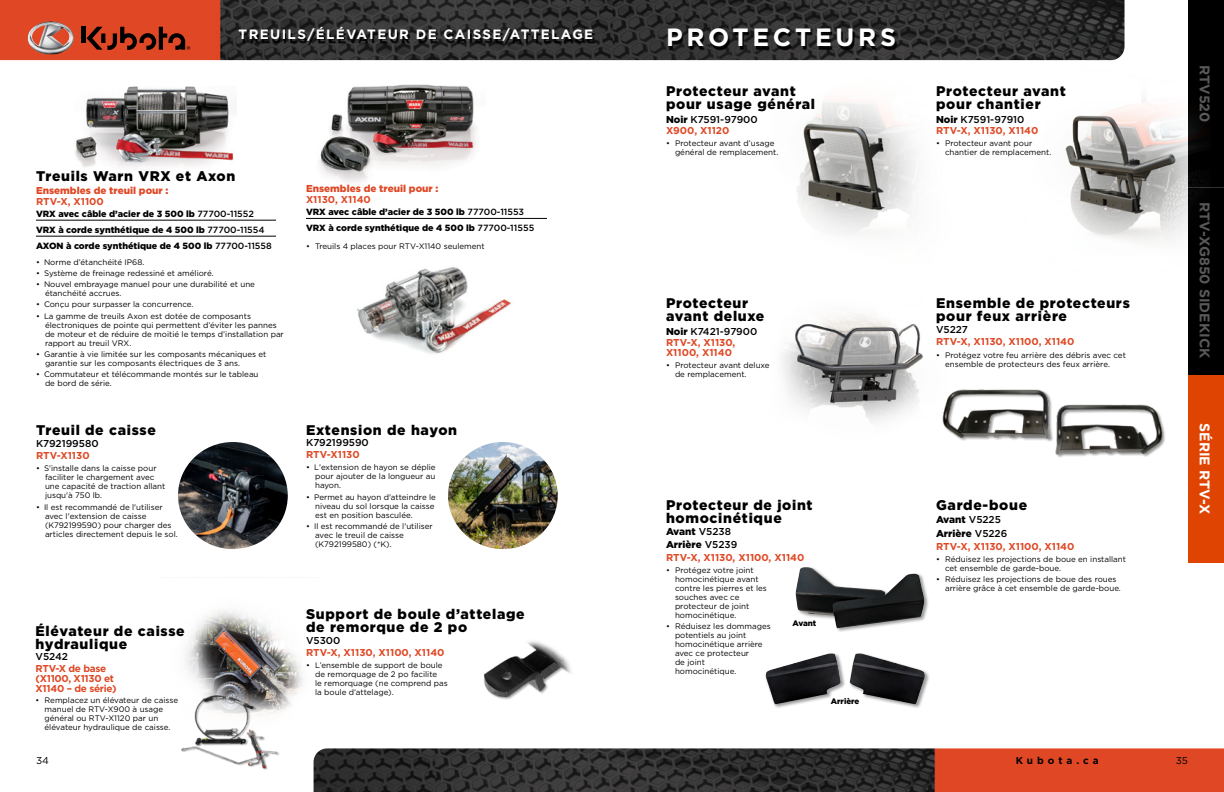
<style>
.page{position:relative;width:1224px;height:792px;background:#fff}
.page>*{position:absolute;margin:0;border:0;box-sizing:border-box;transform-origin:0 0}
.t1{font:700 25px "Gotham";letter-spacing:.15em;color:#fff}
.t2{font:900 14px/13px "Gotham";letter-spacing:.05em;color:#000}
.t3{font:700 14px "Gotham";color:#58595b}
.t4{font:700 14px "Gotham";color:#fff}
.t5{font:700 13.5px "Gotham";letter-spacing:.1em;color:#fff}
.t6{font:700 10px/11.1px "Gotham";color:#df4825}
.t7{font:500 10px/11.1px "Gotham";color:#000}
.t8{font:900 10px "Gotham";color:#df4825}
.t9{font:700 10px/10px "Gotham";letter-spacing:-.03em;color:#df4825}
.t10{font:900 10px/13.2px "Gotham";color:#000}
.t11{font:700 10px "Gotham";letter-spacing:.4em;color:#000}
.t12{font:10px "Gotham";color:#000}
.t13{font:900 9px/16px "Gotham";color:#000}
.t14{font:8px/9px "Gotham";color:#000}
.t15{font:900 8px "Gotham";color:#000}
.s1{font-weight:500}
.s2{font-weight:900}
.s3{font-weight:700;color:#df4825}
.s4{font-weight:900;color:#000}
.s5{font-weight:500;color:#000}
</style>
<div class="page">
<div style="left:1188px;top:0;width:36px;height:552px;background:#000"></div>
<div style="left:1188px;top:375px;width:36px;height:188px;background:#e04403"></div>
<hr style="left:1188px;top:187px;width:36px;height:1px;background:#fff">
<img style="left:0;top:0;width:1125px;height:60px">
<div style="left:81px;top:27px;width:5px;height:16px;background:#000"></div>
<svg style="left:87px;top:27px;width:103px;height:23px;background:#912e17"></svg>
<img style="left:28px;top:22px;width:46px;height:32px">
<img style="left:314px;top:748px;width:910px;height:44px">
<img style="left:186px;top:610px;width:133px;height:146px">
<div style="left:182px;top:695px;width:98px;height:76px;background:#000;opacity:.4"></div>
<img style="left:181px;top:693px;width:96px;height:76px">
<img style="left:483px;top:641px;width:88px;height:59px">
<img style="left:319px;top:85px;width:158px;height:97px">
<img style="left:357px;top:267px;width:155px;height:87px">
<hr style="left:306px;top:218px;width:241px;height:1px;background:#000">
<img style="left:75px;top:86px;width:159px;height:82px">
<img style="left:743px;top:46px;width:236px;height:188px">
<img style="left:1065px;top:99px;width:146px;height:143px">
<img style="left:782px;top:314px;width:141px;height:108px">
<img style="left:942px;top:389px;width:109px;height:52px">
<img style="left:1049px;top:400px;width:116px;height:58px">
<div style="left:795px;top:566px;width:134px;height:67px;background:#000;opacity:.4"></div>
<img style="left:796px;top:567px;width:129px;height:61px">
<div style="left:849px;top:653px;width:81px;height:56px;background:#000;opacity:.4"></div>
<img style="left:850px;top:653px;width:75px;height:51px">
<div style="left:765px;top:653px;width:81px;height:56px;background:#000;opacity:.4"></div>
<img style="left:766px;top:653px;width:75px;height:51px">
<hr style="left:36px;top:220px;width:240px;height:1px;background:#000">
<hr style="left:36px;top:236px;width:240px;height:1px;background:#000">
<div style="left:240px;top:30px;width:355px;height:15px;background:#000;opacity:.9"></div>
<div style="left:670px;top:31px;width:227px;height:19px;background:#000;opacity:.9"></div>
<img style="left:178px;top:442px;width:110px;height:107px">
<img style="left:448px;top:442px;width:110px;height:107px">
<h3 class="t5" style="left:239px;top:26px;width:356px">TREUILS/ÉLÉVATEUR DE CAISSE/ATTELAGE</h3>
<h2 class="t2" style="left:36px;top:169px;width:201px">Treuils Warn VRX et Axon</h2>
<p class="t8" style="left:36px;top:184px;width:134px">Ensembles de treuil pour :</p>
<p class="t6" style="left:36px;top:196px;width:69px">RTV-X, X1100</p>
<p class="t13" style="left:36px;top:206px;width:237px">VRX avec câble d’acier de 3 500 lb <span class="s1">77700-11552<br></span>VRX à corde synthétique de 4 500 lb <span class="s1">77700-11554<br></span>AXON à corde synthétique de 4 500 lb <span class="s1">77700-11558</span></p>
<p class="t14" style="left:36px;top:257px;width:110px">• Norme d’étanchéité IP68.</p>
<p class="t14" style="left:36px;top:269px;width:179px">• Système de freinage redessiné et amélioré.</p>
<p class="t14" style="left:45px;top:280px;width:212px;text-indent:-9px">• Nouvel embrayage manuel pour une durabilité et une étanchéité accrues.</p>
<p class="t14" style="left:36px;top:300px;width:159px">• Conçu pour surpasser la concurrence.</p>
<p class="t14" style="left:45px;top:311px;width:240px;text-indent:-9px">• La gamme de treuils Axon est dotée de composants électroniques de pointe qui permettent d’éviter les pannes de moteur et de réduire de moitié le temps d’installation par rapport au treuil VRX.</p>
<p class="t14" style="left:45px;top:349px;width:223px;text-indent:-9px">• Garantie à vie limitée sur les composants mécaniques et garantie sur les composants électriques de 3 ans.</p>
<p class="t14" style="left:45px;top:369px;width:215px;text-indent:-9px">• Commutateur et télécommande montés sur le tableau de bord de série.</p>
<h2 class="t2" style="left:36px;top:423px;width:121px">Treuil de caisse</h2>
<p class="t7" style="left:36px;top:438px;width:64px">K792199580</p>
<p class="t6" style="left:36px;top:450px;width:55px">RTV-X1130</p>
<p class="t14" style="left:45px;top:464px;width:122px;text-indent:-9px">• S'installe dans la caisse pour faciliter le chargement avec une capacité de traction allant jusqu'à 750 lb.</p>
<p class="t14" style="left:45px;top:502px;width:134px;text-indent:-9px">• Il est recommandé de l'utiliser avec l'extension de caisse (K792199590) pour charger des articles directement depuis le sol.</p>
<p class="t8" style="left:306px;top:182px;width:134px">Ensembles de treuil pour :</p>
<p class="t6" style="left:306px;top:194px;width:66px">X1130, X1140</p>
<p class="t13" style="left:306px;top:204px;width:230px">VRX avec câble d’acier de 3 500 lb <span class="s1">77700-11553<br></span>VRX à corde synthétique de 4 500 lb <span class="s1">77700-11555</span></p>
<p class="t14" style="left:306px;top:241px;width:180px">• Treuils 4 places pour RTV-X1140 seulement</p>
<h2 class="t2" style="left:306px;top:423px;width:153px">Extension de hayon</h2>
<p class="t7" style="left:306px;top:437px;width:64px">K792199590</p>
<p class="t6" style="left:306px;top:449px;width:55px">RTV-X1130</p>
<p class="t14" style="left:315px;top:463px;width:122px;text-align:justify;text-indent:-9px">• L'extension de hayon se déplie pour ajouter de la longueur au hayon.</p>
<p class="t14" style="left:315px;top:492px;width:122px;text-indent:-9px">• Permet au hayon d'atteindre le niveau du sol lorsque la caisse est en position basculée.</p>
<p class="t14" style="left:315px;top:521px;width:119px;text-indent:-9px">• Il est recommandé de l'utiliser avec le treuil de caisse (K792199580) (*K).</p>
<h2 class="t2" style="left:36px;top:624px;width:151px">Élévateur de caisse hydraulique</h2>
<p class="t7" style="left:36px;top:650px;width:34px">V5242</p>
<p class="t9" style="left:36px;top:663px;width:82px">RTV-X de base (X1100, X1130 et<br>X1140 – de série)</p>
<p class="t14" style="left:45px;top:695px;width:135px;text-indent:-9px">• Remplacez un élévateur de caisse manuel de RTV-X900 à usage général ou RTV-X1120 par un élévateur hydraulique de caisse.</p>
<p class="t12" style="left:36px;top:754px;width:14px">34</p>
<h2 class="t2" style="left:306px;top:607px;width:220px">Support de boule d’attelage de remorque de 2 po</h2>
<p class="t7" style="left:306px;top:635px;width:36px">V5300</p>
<p class="t6" style="left:306px;top:647px;width:140px">RTV-X, X1130, X1100, X1140</p>
<p class="t14" style="left:315px;top:661px;width:134px;text-indent:-9px">• L’ensemble de support de boule de remorquage de 2 po facilite<br>le remorquage (ne comprend pas la boule d’attelage).</p>
<h1 class="t1" style="left:666px;top:20px;width:232px">PROTECTEURS</h1>
<h2 class="t2" style="left:666px;top:85px;width:151px">Protecteur avant pour usage général</h2>
<p class="t7" style="left:666px;top:114px;width:93px"><span class="s2">Noir</span> K7591-97900<br><span class="s3">X900, X1120</span></p>
<p class="t14" style="left:675px;top:139px;width:105px;text-indent:-9px">• Protecteur avant d’usage général de remplacement.</p>
<h2 class="t2" style="left:936px;top:85px;width:131px">Protecteur avant pour chantier</h2>
<p class="t6" style="left:936px;top:114px;width:104px"><span class="s4">Noir</span> <span class="s5">K7591-97910<br></span>RTV-X, X1130, X1140</p>
<p class="t14" style="left:945px;top:139px;width:108px;text-indent:-9px">• Protecteur avant pour chantier de remplacement.</p>
<h2 class="t2" style="left:666px;top:296px;width:100px">Protecteur avant deluxe</h2>
<p class="t6" style="left:666px;top:326px;width:93px"><span class="s4">Noir</span> <span class="s5">K7421-97900<br></span>RTV-X, X1130,</p>
<p class="t6" style="left:666px;top:347px;width:67px">X1100, X1140</p>
<p class="t14" style="left:675px;top:361px;width:96px;text-indent:-9px">• Protecteur avant deluxe de remplacement.</p>
<h2 class="t2" style="left:666px;top:499px;width:148px">Protecteur de joint homocinétique</h2>
<p class="t10" style="left:666px;top:525px;width:73px">Avant <span class="s1">V5238<br></span>Arrière <span class="s1">V5239</span></p>
<p class="t6" style="left:666px;top:551px;width:140px">RTV-X, X1130, X1100, X1140</p>
<p class="t14" style="left:675px;top:565px;width:93px;text-indent:-9px">• Protégez votre joint homocinétique avant contre les pierres et les souches avec ce protecteur de joint homocinétique.</p>
<p class="t14" style="left:675px;top:621px;width:97px;text-indent:-9px">• Réduisez les dommages potentiels au joint homocinétique arrière avec ce protecteur<br>de joint<br>homocinétique.</p>
<p class="t15" style="left:793px;top:618px;width:25px">Avant</p>
<p class="t15" style="left:831px;top:695px;width:30px">Arrière</p>
<h2 class="t2" style="left:936px;top:296px;width:195px">Ensemble de protecteurs pour feux arrière</h2>
<p class="t7" style="left:936px;top:324px;width:33px">V5227</p>
<p class="t6" style="left:936px;top:336px;width:140px">RTV-X, X1130, X1100, X1140</p>
<p class="t14" style="left:945px;top:350px;width:182px;text-indent:-9px">• Protégez votre feu arrière des débris avec cet ensemble de protecteurs des feux arrière.</p>
<h2 class="t2" style="left:936px;top:499px;width:93px">Garde-boue</h2>
<p class="t6" style="left:936px;top:513px;width:140px;line-height:13.2px"><span class="s4">Avant</span> <span class="s5">V5225<br></span><span class="s4">Arrière</span> <span class="s5">V5226<br></span>RTV-X, X1130, X1100, X1140</p>
<p class="t14" style="left:945px;top:554px;width:183px;text-indent:-9px">• Réduisez les projections de boue en installant cet ensemble de garde-boue.</p>
<p class="t14" style="left:945px;top:575px;width:177px;text-indent:-9px">• Réduisez les projections de boue des roues arrière grâce à cet ensemble de garde-boue.</p>
<p class="t11" style="left:1016px;top:754px;width:85px">Kubota.ca</p>
<h2 class="t3" style="left:1214px;top:65px;width:59px;rotate:90deg">RTV520</h2>
<h2 class="t3" style="left:1214px;top:202px;width:158px;rotate:90deg">RTV-XG850 SIDEKICK</h2>
<h2 class="t4" style="left:1214px;top:423px;width:93px;rotate:90deg">SÉRIE RTV-X</h2>
<p class="t12" style="left:1176px;top:754px;width:14px">35</p>
</div>
